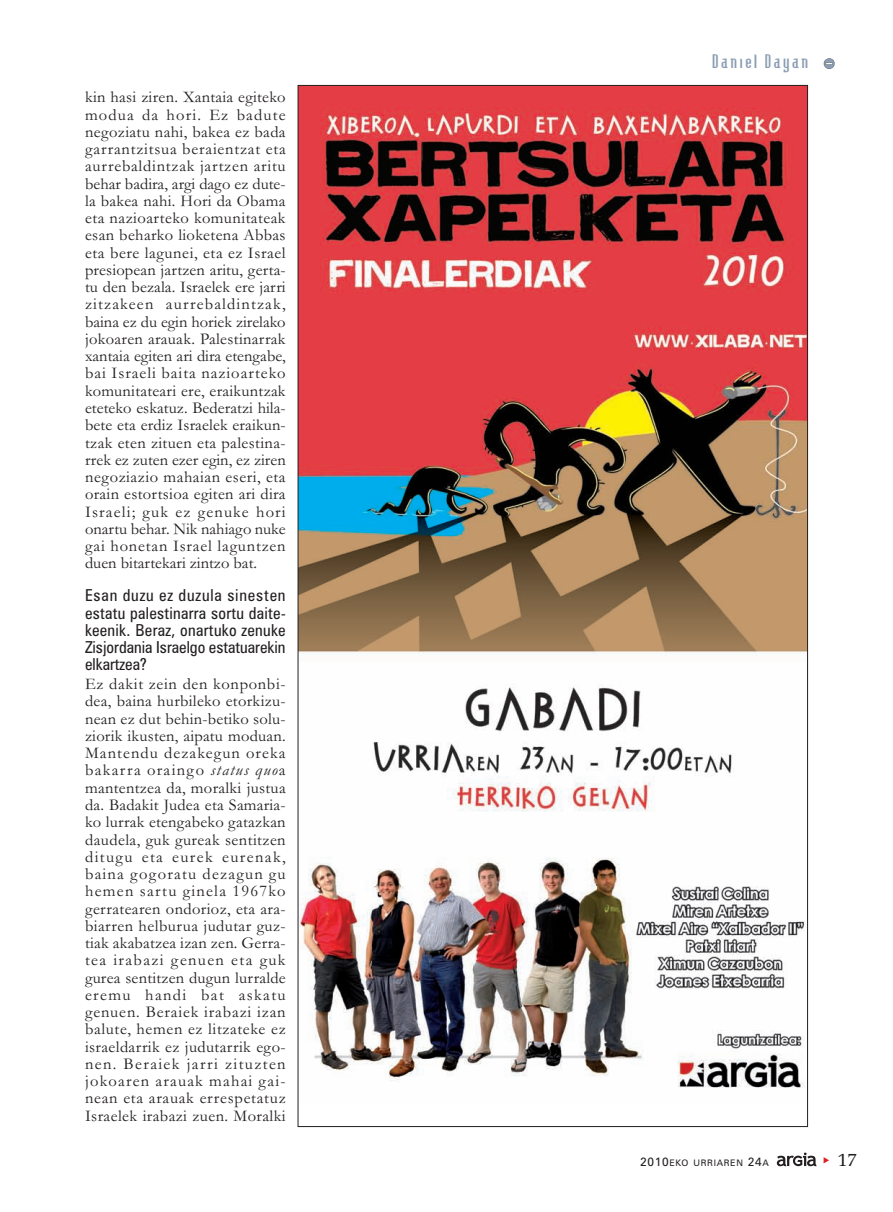
<style>
.page{position:relative;width:893px;height:1212px;background:#fff}
.page>*{position:absolute;margin:0;border:0;box-sizing:border-box;transform-origin:0 0}
.t1{font:19.5px "Memoir";color:#231f20}
.t2{font:18px "Bodiac";letter-spacing:.145em;color:#8b9eb3}
.t3{font:16.5px/17.2px "Garamond";letter-spacing:.025em;color:#231f20;text-align:justify}
.t4{font:condensed 16.5px/17.2px "Zurich BT";color:#231f20;text-align:justify}
.t5{font:9px "Zurich BT";letter-spacing:.075em;color:#231f20}
.s1{font-style:italic}
.s2{font-size:30px;color:#231f20}
.s3{font-size:12px}
</style>
<div class="page">
<svg style="left:777px;top:1152px;width:39px;height:14px"></svg>
<img style="left:300px;top:87px;width:506px;height:1001px">
<p class="t3" style="left:85px;top:90px;width:202px">kin hasi ziren. Xantaia egiteko modua da hori. Ez badute negoziatu nahi, bakea ez bada garrantzitsua beraientzat eta aurrebaldintzak jartzen aritu behar badira, argi dago ez dute&shy;la bakea nahi. Hori da Obama eta nazioarteko komunitateak esan beharko lioketena Abbas eta bere lagunei, eta ez Israel presiopean jartzen aritu, gerta&shy;tu den bezala. Israelek ere jarri zitzakeen aurrebaldintzak, baina ez du egin horiek zirelako jokoaren arauak. Palestinarrak xantaia egiten ari dira etengabe, bai Israeli baita nazioarteko komunitateari ere, eraikuntzak eteteko eskatuz. Bederatzi hila&shy;bete eta erdiz Israelek eraikun&shy;tzak eten zituen eta palestina&shy;rrek ez zuten ezer egin, ez ziren negoziazio mahaian eseri, eta orain estortsioa egiten ari dira Israeli; guk ez genuke hori onartu behar. Nik nahiago nuke gai honetan Israel laguntzen duen bitartekari zintzo bat.</p>
<p class="t4" style="left:85px;top:588px;width:202px">Esan duzu ez duzula sinesten estatu palestinarra sortu daite&shy;keenik. Beraz, onartuko zenuke Zisjordania Israelgo estatuarekin elkartzea?</p>
<p class="t3" style="left:85px;top:677px;width:202px">Ez dakit zein den konponbi&shy;dea, baina hurbileko etorkizu&shy;nean ez dut behin-betiko solu&shy;ziorik ikusten, aipatu moduan.<br>Mantendu dezakegun oreka bakarra oraingo <span class="s1">status quo</span>a mantentzea da, moralki justua da. Badakit Judea eta Samaria&shy;ko lurrak etengabeko gatazkan daudela, guk gureak sentitzen ditugu eta eurek eurenak, baina gogoratu dezagun gu hemen sartu ginela 1967ko gerratearen ondorioz, eta ara&shy;biarren helburua judutar guz&shy;tiak akabatzea izan zen. Gerra&shy;tea irabazi genuen eta guk gurea sentitzen dugun lurralde eremu handi bat askatu genuen. Beraiek irabazi izan balute, hemen ez litzateke ez israeldarrik ez judutarrik ego&shy;nen. Beraiek jarri zituzten jokoaren arauak mahai gai&shy;nean eta arauak errespetatuz Israelek irabazi zuen. Moralki</p>
<p class="t2" style="left:712px;top:55px;width:125px">Daniel Dayan <span class="s2">-</span></p>
<p class="t5" style="left:640px;top:1160px;width:130px"><span class="s3">2010</span>EKO URRIAREN <span class="s3">24</span>A</p>
<p class="t1" style="left:837px;top:1151px;width:22px">17</p>
</div>
